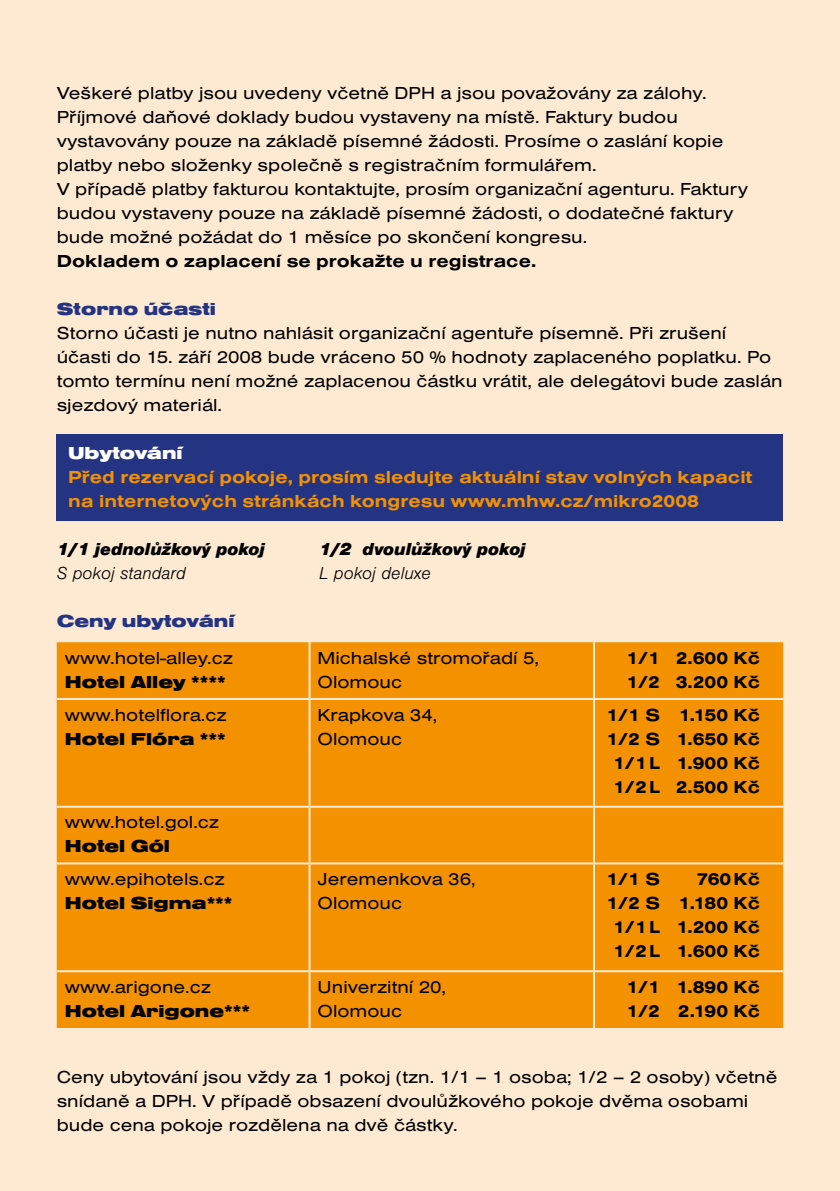
<style>
.page{position:relative;width:840px;height:1191px;background:#fff}
.page>*{position:absolute;margin:0;border:0;box-sizing:border-box;transform-origin:0 0}
.t1{font:expanded 18px/24px "Nimbus San TCE";color:#000}
.t2{font:700 expanded 18px/24px "Nimbus San TCE";color:#000}
.t3{font:700 expanded 18px/24px "Nimbus San TCE";color:#f39100}
.t4{font:900 expanded 18px "Nimbus San TCE";color:#000}
.t5{font:italic 900 18px "Nimbus San TCE";color:#000}
.t6{font:italic 300 18px "Nimbus San TCE";color:#000}
.t7{font:900 expanded 18px "Nimbus San TCE";color:#253482}
.t8{font:900 expanded 18px "Nimbus San TCE";color:#fff}
</style>
<div class="page">
<div style="left:0;top:0;width:839px;height:1191px;background:#feead2"></div>
<div style="left:57px;top:435px;width:725px;height:86px;background:#253482"></div>
<div style="left:57px;top:642px;width:725px;height:386px;background:#f39100"></div>
<hr style="left:308px;top:642px;width:2px;height:56px;background:#feead2">
<hr style="left:592px;top:642px;width:2px;height:56px;background:#feead2">
<hr style="left:57px;top:698px;width:252px;height:2px;background:#feead2">
<hr style="left:309px;top:698px;width:284px;height:2px;background:#feead2">
<hr style="left:308px;top:700px;width:2px;height:105px;background:#feead2">
<hr style="left:593px;top:698px;width:189px;height:2px;background:#feead2">
<hr style="left:592px;top:700px;width:2px;height:105px;background:#feead2">
<hr style="left:57px;top:805px;width:252px;height:2px;background:#feead2">
<hr style="left:309px;top:805px;width:284px;height:2px;background:#feead2">
<hr style="left:308px;top:807px;width:2px;height:55px;background:#feead2">
<hr style="left:593px;top:805px;width:189px;height:2px;background:#feead2">
<hr style="left:592px;top:807px;width:2px;height:55px;background:#feead2">
<hr style="left:57px;top:862px;width:252px;height:2px;background:#feead2">
<hr style="left:309px;top:862px;width:284px;height:2px;background:#feead2">
<hr style="left:308px;top:864px;width:2px;height:106px;background:#feead2">
<hr style="left:593px;top:862px;width:189px;height:2px;background:#feead2">
<hr style="left:592px;top:864px;width:2px;height:106px;background:#feead2">
<hr style="left:57px;top:970px;width:252px;height:2px;background:#feead2">
<hr style="left:309px;top:970px;width:284px;height:2px;background:#feead2">
<hr style="left:308px;top:972px;width:2px;height:56px;background:#feead2">
<hr style="left:593px;top:970px;width:189px;height:2px;background:#feead2">
<hr style="left:592px;top:972px;width:2px;height:56px;background:#feead2">
<p class="t1" style="left:57px;top:81px;width:692px">Veškeré platby jsou uvedeny včetně DPH a jsou považovány za zálohy.<br>Příjmové daňové doklady budou vystaveny na místě. Faktury budou vystavovány pouze na základě písemné žádosti. Prosíme o zaslání kopie platby nebo složenky společně s registračním formulářem.<br>V případě platby fakturou kontaktujte, prosím organizační agenturu. Faktury budou vystaveny pouze na základě písemné žádosti, o dodatečné faktury bude možné požádat do 1 měsíce po skončení kongresu.</p>
<p class="t2" style="left:57px;top:249px;width:480px">Dokladem o zaplacení se prokažte u registrace.</p>
<p class="t7" style="left:57px;top:299px;width:161px">Storno účasti</p>
<p class="t1" style="left:57px;top:321px;width:727px">Storno účasti je nutno nahlásit organizační agentuře písemně. Při zrušení účasti do 15. září 2008 bude vráceno 50 % hodnoty zaplaceného poplatku. Po tomto termínu není možné zaplacenou částku vrátit, ale delegátovi bude zaslán sjezdový materiál.</p>
<p class="t8" style="left:68px;top:443px;width:116px">Ubytování</p>
<p class="t3" style="left:68px;top:465px;width:685px">Před rezervací pokoje, prosím sledujte aktuální stav volných kapacit na internetových stránkách kongresu www.mhw.cz/mikro2008</p>
<p class="t5" style="left:57px;top:538px;width:209px">1/1 jednolůžkový pokoj</p>
<p class="t5" style="left:319px;top:538px;width:208px">1/2 dvoulůžkový pokoj</p>
<p class="t6" style="left:57px;top:563px;width:130px">S pokoj standard</p>
<p class="t6" style="left:319px;top:563px;width:113px">L pokoj deluxe</p>
<p class="t7" style="left:57px;top:611px;width:179px">Ceny ubytování</p>
<p class="t1" style="left:65px;top:646px;width:170px">www.hotel-alley.cz</p>
<p class="t4" style="left:65px;top:672px;width:162px">Hotel Alley ****</p>
<p class="t1" style="left:317px;top:646px;width:223px">Michalské stromořadí 5,<br>Olomouc</p>
<p class="t2" style="left:626px;top:646px;width:135px">1/1 2.600 Kč<br>1/2 3.200 Kč</p>
<p class="t1" style="left:65px;top:702px;width:163px">www.hotelflora.cz</p>
<p class="t4" style="left:65px;top:728px;width:162px">Hotel Flóra ***</p>
<p class="t1" style="left:317px;top:702px;width:121px">Krapkova 34,<br>Olomouc</p>
<p class="t2" style="left:606px;top:703px;width:155px;text-align:center">1/1 S 1.150 Kč<br>1/2 S 1.650 Kč<br>1/1L 1.900 Kč<br>1/2L 2.500 Kč</p>
<p class="t1" style="left:65px;top:810px;width:156px">www.hotel.gol.cz</p>
<p class="t4" style="left:65px;top:836px;width:107px">Hotel Gól</p>
<p class="t1" style="left:65px;top:867px;width:161px">www.epihotels.cz</p>
<p class="t4" style="left:65px;top:893px;width:169px">Hotel Sigma***</p>
<p class="t1" style="left:317px;top:867px;width:159px">Jeremenkova 36,<br>Olomouc</p>
<p class="t2" style="left:606px;top:867px;width:55px">1/1 S</p>
<p class="t2" style="left:606px;top:867px;width:155px;text-align:right">760Kč<br>1/2 S 1.180 Kč<br>1/1L 1.200 Kč<br>1/2L 1.600 Kč</p>
<p class="t1" style="left:65px;top:974px;width:148px">www.arigone.cz</p>
<p class="t4" style="left:65px;top:1000px;width:187px">Hotel Arigone***</p>
<p class="t1" style="left:317px;top:974px;width:130px">Univerzitní 20,<br>Olomouc</p>
<p class="t2" style="left:626px;top:975px;width:135px">1/1 1.890 Kč<br>1/2 2.190 Kč</p>
<p class="t1" style="left:57px;top:1065px;width:721px">Ceny ubytování jsou vždy za 1 pokoj (tzn. 1/1 – 1 osoba; 1/2 – 2 osoby) včetně snídaně a DPH. V případě obsazení dvoulůžkového pokoje dvěma osobami bude cena pokoje rozdělena na dvě částky.</p>
</div>
